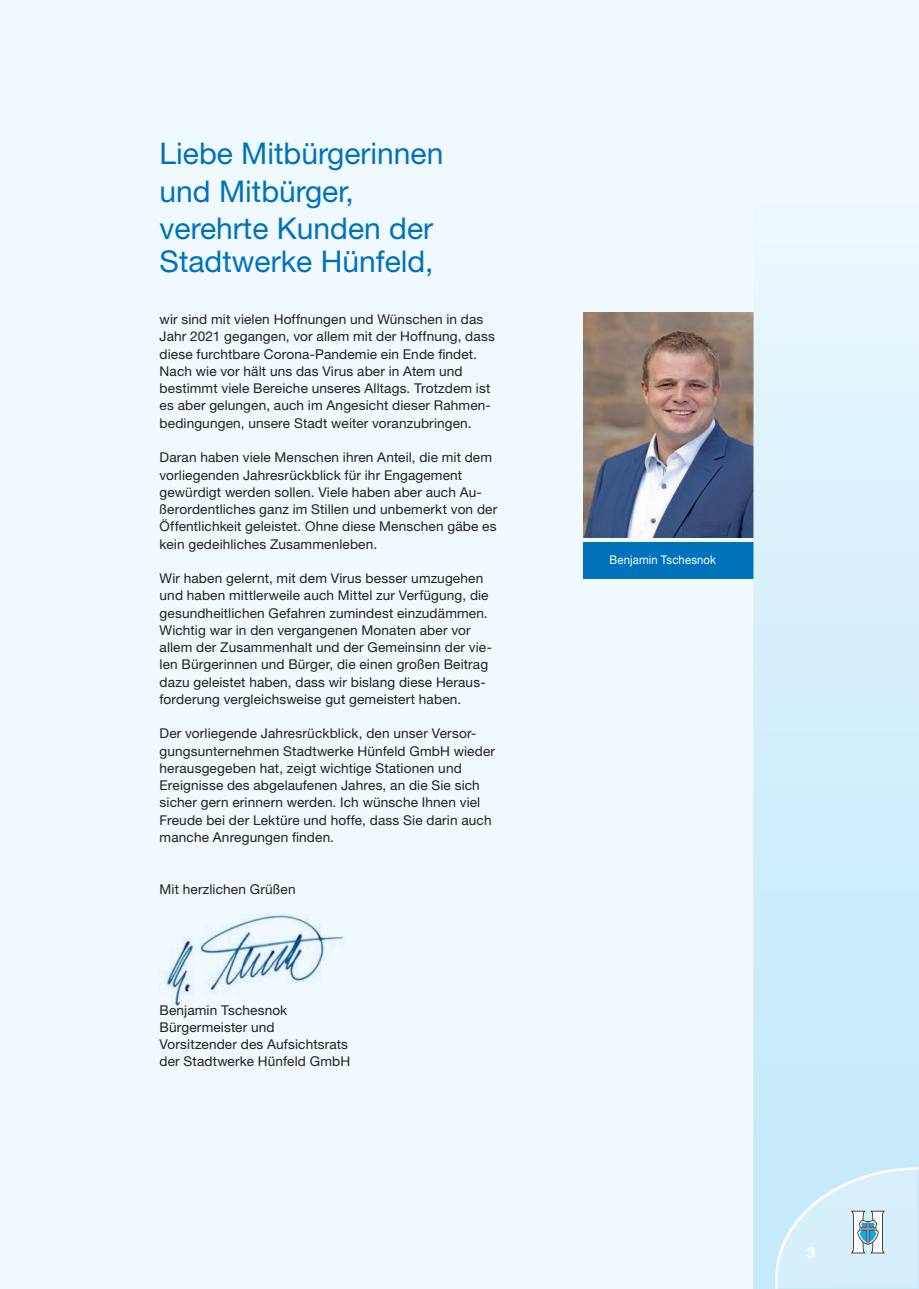
<style>
.page{position:relative;width:919px;height:1289px;background:#fff}
.page>*{position:absolute;margin:0;border:0;box-sizing:border-box;transform-origin:0 0}
.t1{font:30px/37.5px "Helvetica Neue";color:#0072bc}
.t2{font:700 15px "Helvetica Neue";color:#fff}
.t3{font:13.5px/17.2px "Helvetica Neue";letter-spacing:.01em;color:#231f20}
.t4{font:12px "Helvetica Neue";letter-spacing:.01em;color:#fff;scale:.94 1}
</style>
<div class="page">
<div style="left:13px;top:0;width:816px;height:1288px;background:#f0f9fd"></div>
<div style="left:583px;top:542px;width:170px;height:36px;background:#0072bc"></div>
<img style="left:583px;top:312px;width:170px;height:225px">
<svg style="left:753px;top:0;width:165px;height:1288px"></svg>
<img style="left:159px;top:913px;width:185px;height:94px">
<svg style="left:775px;top:1167px;width:143px;height:121px;background:#d1ecf7"></svg>
<h1 class="t1" style="left:159px;top:134px;width:285px">Liebe Mitbürgerinnen und Mitbürger, verehrte Kunden der</h1>
<h1 class="t1" style="left:159px;top:242px;width:275px">Stadtwerke Hünfeld,</h1>
<p class="t3" style="left:159px;top:310px;width:337px">wir sind mit vielen Hoffnungen und Wünschen in das Jahr 2021 gegangen, vor allem mit der Hoffnung, dass diese furchtbare Corona-Pandemie ein Ende findet.<br>Nach wie vor hält uns das Virus aber in Atem und bestimmt viele Bereiche unseres Alltags. Trotzdem ist es aber gelungen, auch im Angesicht dieser Rahmen&shy;bedingungen, unsere Stadt weiter voranzubringen.</p>
<p class="t3" style="left:159px;top:448px;width:339px">Daran haben viele Menschen ihren Anteil, die mit dem vorliegenden Jahresrückblick für ihr Engagement gewürdigt werden sollen. Viele haben aber auch Au&shy;ßerordentliches ganz im Stillen und unbemerkt von der Öffentlichkeit geleistet. Ohne diese Menschen gäbe es kein gedeihliches Zusammenleben.</p>
<p class="t3" style="left:159px;top:569px;width:334px">Wir haben gelernt, mit dem Virus besser umzugehen und haben mittlerweile auch Mittel zur Verfügung, die gesundheitlichen Gefahren zumindest einzudämmen.<br>Wichtig war in den vergangenen Monaten aber vor allem der Zusammenhalt und der Gemeinsinn der vie&shy;len Bürgerinnen und Bürger, die einen großen Beitrag dazu geleistet haben, dass wir bislang diese Heraus&shy;forderung vergleichsweise gut gemeistert haben.</p>
<p class="t3" style="left:159px;top:724px;width:337px">Der vorliegende Jahresrückblick, den unser Versor&shy;gungsunternehmen Stadtwerke Hünfeld GmbH wieder herausgegeben hat, zeigt wichtige Stationen und Ereignisse des abgelaufenen Jahres, an die Sie sich sicher gern erinnern werden. Ich wünsche Ihnen viel Freude bei der Lektüre und hoffe, dass Sie darin auch manche Anregungen finden.</p>
<p class="t3" style="left:159px;top:880px;width:137px">Mit herzlichen Grüßen</p>
<p class="t3" style="left:159px;top:1000px;width:192px">Benjamin Tschesnok<br>Bürgermeister und<br>Vorsitzender des Aufsichtsrats der Stadtwerke Hünfeld GmbH</p>
<p class="t4" style="left:609px;top:552px;width:115px">Benjamin Tschesnok</p>
<p class="t2" style="left:806px;top:1243px;width:10px">3</p>
</div>
